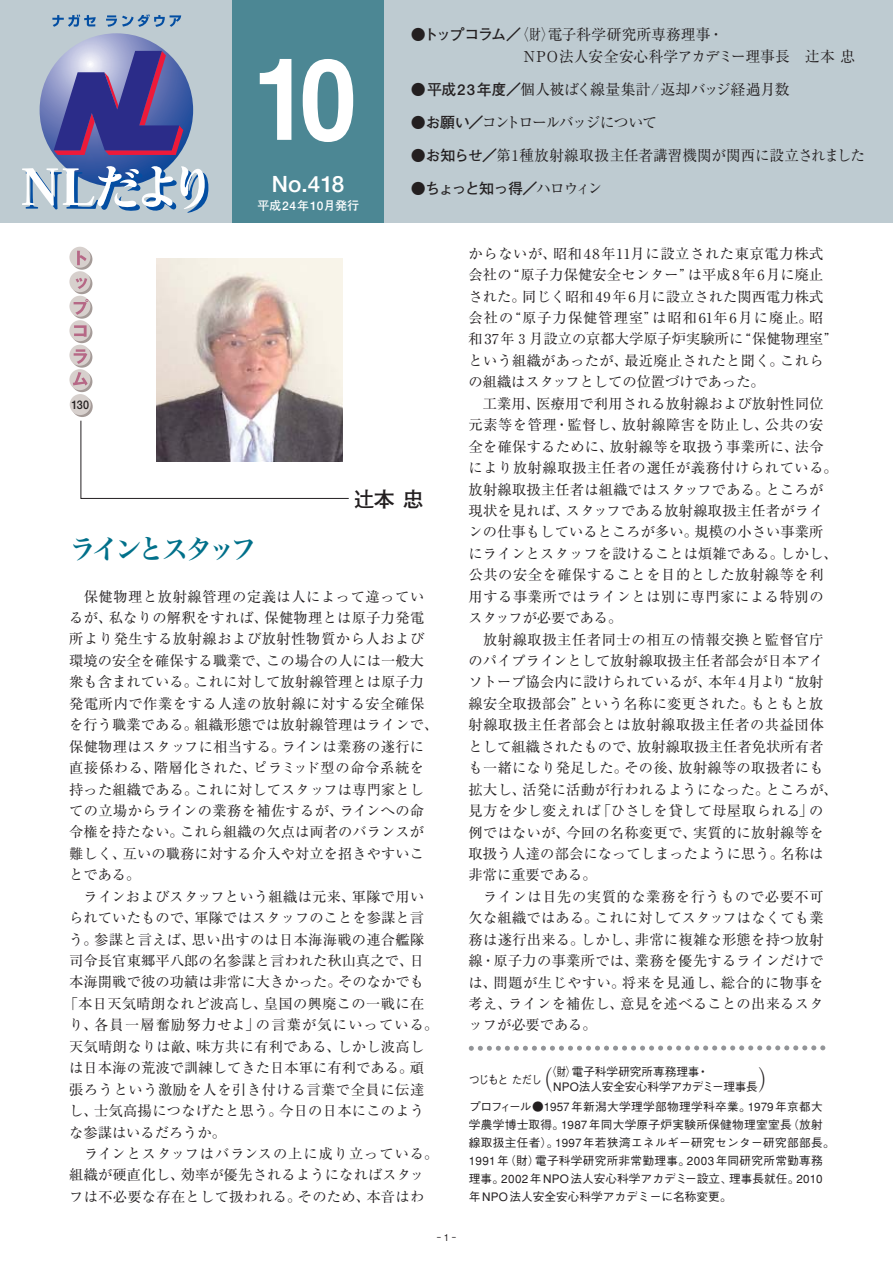
<style>
.page{position:relative;width:893px;height:1263px;background:#fff}
.page>*{position:absolute;margin:0;border:0;box-sizing:border-box;transform-origin:0 0}
.t1{font:27px "Ryumin regular 90 msp RKSJ H";color:#231f20;scale:.8 1}
.t2{font:27px "Hira Min Pro W6 90 msp RKSJ H";letter-spacing:-.145em;color:#00708a}
.t3{font:22.5px "Futo Go B101 Bold 90 msp RKSJ H";color:#fff}
.t4{font:21px "Futo Go B101 Bold 90 msp RKSJ H";color:#231f20}
.t5{font:15px/22.5px "Ryumin regular 90 msp RKSJ H";letter-spacing:-.01em;color:#231f20;scale:.8 1}
.t6{font:15px "Ryumin regular 90 msp RKSJ H";letter-spacing:.015em;color:#231f20}
.t7{font:15px "Ryumin regular 90 msp RKSJ H";letter-spacing:-.01em;color:#231f20}
.t8{font:15px "Ryumin regular 90 msp RKSJ H";letter-spacing:-.105em;color:#231f20}
.t9{font:15px "Futo Go B101 Bold 90 msp RKSJ H";letter-spacing:-.08em;color:#231f20}
.t10{font:14.25px/21.5px "Ryumin regular 90 msp RKSJ H";letter-spacing:.02em;color:#231f20}
.t11{font:14.25px "Ryumin regular 90 msp RKSJ H";letter-spacing:.04em;color:#231f20}
.t12{font:14.25px "Ryumin regular 90 msp RKSJ H";letter-spacing:.045em;color:#231f20}
.t13{font:14.25px "Ryumin regular 90 msp RKSJ H";letter-spacing:.08em;color:#231f20}
.t14{font:14.25px "Ryumin regular 90 msp RKSJ H";letter-spacing:.065em;color:#231f20}
.t15{font:14.25px "Ryumin regular 90 msp RKSJ H";color:#231f20}
.t16{font:12px "Futo Go B101 Bold 90 msp RKSJ H";color:#fff}
.t17{font:12px "Futo Go B101 Bold 90 msp RKSJ H";color:#231f20;scale:.9 1}
.t18{font:11.7px/18px "Gothic BBB Medium 90 msp RKSJ H";letter-spacing:.02em;color:#231f20}
.t19{font:11.7px/15px "Gothic BBB Medium 90 msp RKSJ H";letter-spacing:-.015em;color:#231f20;scale:.8 1}
.t20{font:11.7px "Gothic BBB Medium 90 msp RKSJ H";letter-spacing:.02em;color:#231f20;scale:.93 1}
.t21{font:9.75px "Gothic BBB Medium 90 msp RKSJ H";color:#231f20}
.s1{font-family:"Futo Go B101 Bold 90 msp RKSJ H"}
.s2{font-family:"Ryumin regular 90 msp RKSJ H"}
</style>
<div class="page">
<div style="left:0;top:0;width:893px;height:223px;background:#becbd1"></div>
<div style="left:233px;top:0;width:151px;height:223px;background:#4c8794"></div>
<svg style="left:71px;top:249px;width:21px;height:21px"></svg>
<svg style="left:71px;top:273px;width:21px;height:21px"></svg>
<svg style="left:71px;top:298px;width:21px;height:21px"></svg>
<svg style="left:71px;top:322px;width:21px;height:21px"></svg>
<svg style="left:71px;top:347px;width:21px;height:21px"></svg>
<svg style="left:71px;top:371px;width:21px;height:21px"></svg>
<svg style="left:72px;top:396px;width:21px;height:21px"></svg>
<div style="left:69px;top:247px;width:21px;height:21px;background:#d7d0cd;border-radius:50%"></div>
<div style="left:69px;top:271px;width:21px;height:21px;background:#d7d0cd;border-radius:50%"></div>
<div style="left:69px;top:296px;width:21px;height:21px;background:#d7d0cd;border-radius:50%"></div>
<div style="left:69px;top:320px;width:21px;height:21px;background:#d7d0cd;border-radius:50%"></div>
<div style="left:69px;top:345px;width:21px;height:21px;background:#d7d0cd;border-radius:50%"></div>
<div style="left:69px;top:369px;width:21px;height:21px;background:#d7d0cd;border-radius:50%"></div>
<div style="left:70px;top:394px;width:21px;height:21px;background:#d7d0cd;border-radius:50%"></div>
<svg style="left:471px;top:1045px;width:352px;height:6px"></svg>
<svg style="left:40px;top:33px;width:153px;height:154px"></svg>
<svg style="left:80px;top:420px;width:269px;height:79px"></svg>
<svg style="left:260px;top:59px;width:31px;height:81px"></svg>
<svg style="left:303px;top:59px;width:50px;height:83px"></svg>
<svg style="left:22px;top:51px;width:186px;height:162px"></svg>
<svg style="left:52px;top:15px;width:44px;height:12px"></svg>
<svg style="left:106px;top:14px;width:75px;height:13px"></svg>
<img style="left:156px;top:259px;width:186px;height:202px">
<svg style="left:77px;top:251px;width:10px;height:14px"></svg>
<svg style="left:76px;top:278px;width:11px;height:11px"></svg>
<svg style="left:74px;top:299px;width:14px;height:16px"></svg>
<svg style="left:74px;top:325px;width:13px;height:12px"></svg>
<svg style="left:74px;top:349px;width:13px;height:15px"></svg>
<svg style="left:73px;top:372px;width:15px;height:14px"></svg>
<h2 class="t3" style="left:272px;top:176px;width:74px">No.418</h2>
<p class="t16" style="left:257px;top:201px;width:103px">平成24年10月発行</p>
<p class="t5" style="left:411px;top:25px;width:557px"><span class="s1">●トップコラム／</span>〈財〉電子科学研究所専務理事・<br>　　　　　　　 NPO法人安全安心科学アカデミー理事長　辻本 忠</p>
<p class="t7" style="left:411px;top:84px;width:380px"><span class="s1">●平成23年度／</span>個人被ばく線量集計/返却バッジ経過月数</p>
<p class="t8" style="left:411px;top:117px;width:248px"><span class="s1">●お願い／</span>コントロールバッジについて</p>
<p class="t6" style="left:411px;top:150px;width:456px"><span class="s1">●お知らせ／</span>第1種放射線取扱主任者講習機関が関西に設立されました</p>
<p class="t9" style="left:411px;top:183px;width:193px">●ちょっと知っ得／<span class="s2">ハロウィン</span></p>
<p class="t17" style="left:72px;top:400px;width:21px">130</p>
<h1 class="t2" style="left:69px;top:539px;width:190px">ラインとスタッフ</h1>
<h3 class="t4" style="left:354px;top:491px;width:72px">辻本 忠</h3>
<p class="t11" style="left:70px;top:591px;width:356px">　保健物理と放射線管理の定義は人によって違ってい</p>
<p class="t10" style="left:69px;top:609px;width:356px">るが、私なりの解釈をすれば、保健物理とは原子力発電</p>
<p class="t11" style="left:69px;top:634px;width:356px">所より発生する放射線および放射性物質から人および</p>
<p class="t10" style="left:69px;top:652px;width:356px">環境の安全を確保する職業で、この場合の人には一般大</p>
<p class="t10" style="left:69px;top:673px;width:356px">衆も含まれている。これに対して放射線管理とは原子力</p>
<p class="t11" style="left:69px;top:698px;width:356px">発電所内で作業をする人達の放射線に対する安全確保</p>
<p class="t10" style="left:69px;top:716px;width:370px">を行う職業である。組織形態では放射線管理はラインで、</p>
<p class="t10" style="left:69px;top:737px;width:356px">保健物理はスタッフに相当する。ラインは業務の遂行に</p>
<p class="t12" style="left:69px;top:762px;width:356px">直接係わる、階層化された、ピラミッド型の命令系統を</p>
<p class="t10" style="left:69px;top:780px;width:356px">持った組織である。これに対してスタッフは専門家とし</p>
<p class="t10" style="left:69px;top:802px;width:356px">ての立場からラインの業務を補佐するが、ラインへの命</p>
<p class="t10" style="left:69px;top:823px;width:356px">令権を持たない。これら組織の欠点は両者のバランスが</p>
<p class="t10" style="left:69px;top:845px;width:356px">難しく、互いの職務に対する介入や対立を招きやすいこ</p>
<p class="t10" style="left:69px;top:866px;width:73px">とである。</p>
<p class="t10" style="left:69px;top:888px;width:356px">　ラインおよびスタッフという組織は元来、軍隊で用い</p>
<p class="t10" style="left:69px;top:909px;width:356px">られていたもので、軍隊ではスタッフのことを参謀と言</p>
<p class="t10" style="left:69px;top:930px;width:356px">う。参謀と言えば、思い出すのは日本海海戦の連合艦隊</p>
<p class="t10" style="left:69px;top:952px;width:356px">司令長官東郷平八郎の名参謀と言われた秋山真之で、日</p>
<p class="t10" style="left:69px;top:973px;width:356px">本海開戦で彼の功績は非常に大きかった。そのなかでも</p>
<p class="t10" style="left:64px;top:995px;width:362px">「本日天気晴朗なれど波高し、皇国の興廃この一戦に在</p>
<p class="t13" style="left:69px;top:1020px;width:371px">り、各員一層奮励努力せよ」の言葉が気にいっている。</p>
<p class="t10" style="left:69px;top:1038px;width:356px">天気晴朗なりは敵、味方共に有利である、しかし波高し</p>
<p class="t10" style="left:69px;top:1059px;width:356px">は日本海の荒波で訓練してきた日本軍に有利である。頑</p>
<p class="t11" style="left:69px;top:1084px;width:356px">張ろうという激励を人を引き付ける言葉で全員に伝達</p>
<p class="t10" style="left:69px;top:1102px;width:356px">し、士気高揚につなげたと思う。今日の日本にこのよう</p>
<p class="t15" style="left:69px;top:1127px;width:158px">な参謀はいるだろうか。</p>
<p class="t14" style="left:70px;top:1148px;width:370px">　ラインとスタッフはバランスの上に成り立っている。</p>
<p class="t10" style="left:69px;top:1166px;width:356px">組織が硬直化し、効率が優先されるようになればスタッ</p>
<p class="t10" style="left:69px;top:1188px;width:356px">フは不必要な存在として扱われる。そのため、本音はわ</p>
<p class="t21" style="left:434px;top:1234px;width:26px">‐1‐</p>
<p class="t10" style="left:468px;top:245px;width:371px">からないが、昭和48年11月に設立された東京電力株式会社の“原子力保健安全センター”は平成8年6月に廃止された。同じく昭和49年6月に設立された関西電力株式会社の“原子力保健管理室”は昭和61年6月に廃止。昭和37年３月設立の京都大学原子炉実験所に“保健物理室”という組織があったが、最近廃止されたと聞く。これらの組織はスタッフとしての位置づけであった。<br>　工業用、医療用で利用される放射線および放射性同位元素等を管理・監督し、放射線障害を防止し、公共の安全を確保するために、放射線等を取扱う事業所に、法令により放射線取扱主任者の選任が義務付けられている。放射線取扱主任者は組織ではスタッフである。ところが現状を見れば、スタッフである放射線取扱主任者がラインの仕事もしているところが多い。規模の小さい事業所にラインとスタッフを設けることは煩雑である。しかし、公共の安全を確保することを目的とした放射線等を利用する事業所ではラインとは別に専門家による特別の</p>
<p class="t10" style="left:469px;top:630px;width:371px">　放射線取扱主任者同士の相互の情報交換と監督官庁のパイプラインとして放射線取扱主任者部会が日本アイソトープ協会内に設けられているが、本年4月より“放射線安全取扱部会”という名称に変更された。もともと放射線取扱主任者部会とは放射線取扱主任者の共益団体として組織されたもので、放射線取扱主任者免状所有者も一緒になり発足した。その後、放射線等の取扱者にも拡大し、活発に活動が行われるようになった。ところが、見方を少し変えれば「ひさしを貸して母屋取られる」の例ではないが、今回の名称変更で、実質的に放射線等を取扱う人達の部会になってしまったように思う。名称は非常に重要である。　<br>　ラインは目先の実質的な業務を行うもので必要不可欠な組織ではある。これに対してスタッフはなくても業務は遂行出来る。しかし、非常に複雑な形態を持つ放射線・原子力の事業所では、業務を優先するラインだけでは、問題が生じやすい。将来を見通し、総合的に物事を考え、ラインを補佐し、意見を述べることの出来るスタッフが必要である。　</p>
<p class="t19" style="left:553px;top:1066px;width:258px;text-indent:-6px">〈財〉電子科学研究所専務理事・<br>NPO法人安全安心科学アカデミー理事長</p>
<p class="t20" style="left:469px;top:1075px;width:80px">つじもと ただし</p>
<h1 class="t1" style="left:531px;top:1070px;width:217px">（　　　　　　　</h1>
<h1 class="t1" style="left:740px;top:1070px;width:55px">　　）</h1>
<p class="t18" style="left:469px;top:1100px;width:367px">プロフィール●1957年新潟大学理学部物理学科卒業。1979年京都大学農学博士取得。1987年同大学原子炉実験所保健物理室室長（放射線取扱主任者）。1997年若狭湾エネルギー研究センター研究部部長。1991年（財）電子科学研究所非常勤理事。2003年同研究所常勤専務理事。2002年NPO法人安心科学アカデミー設立、理事長就任。2010年NPO法人安全安心科学アカデミーに名称変更。</p>
</div>
